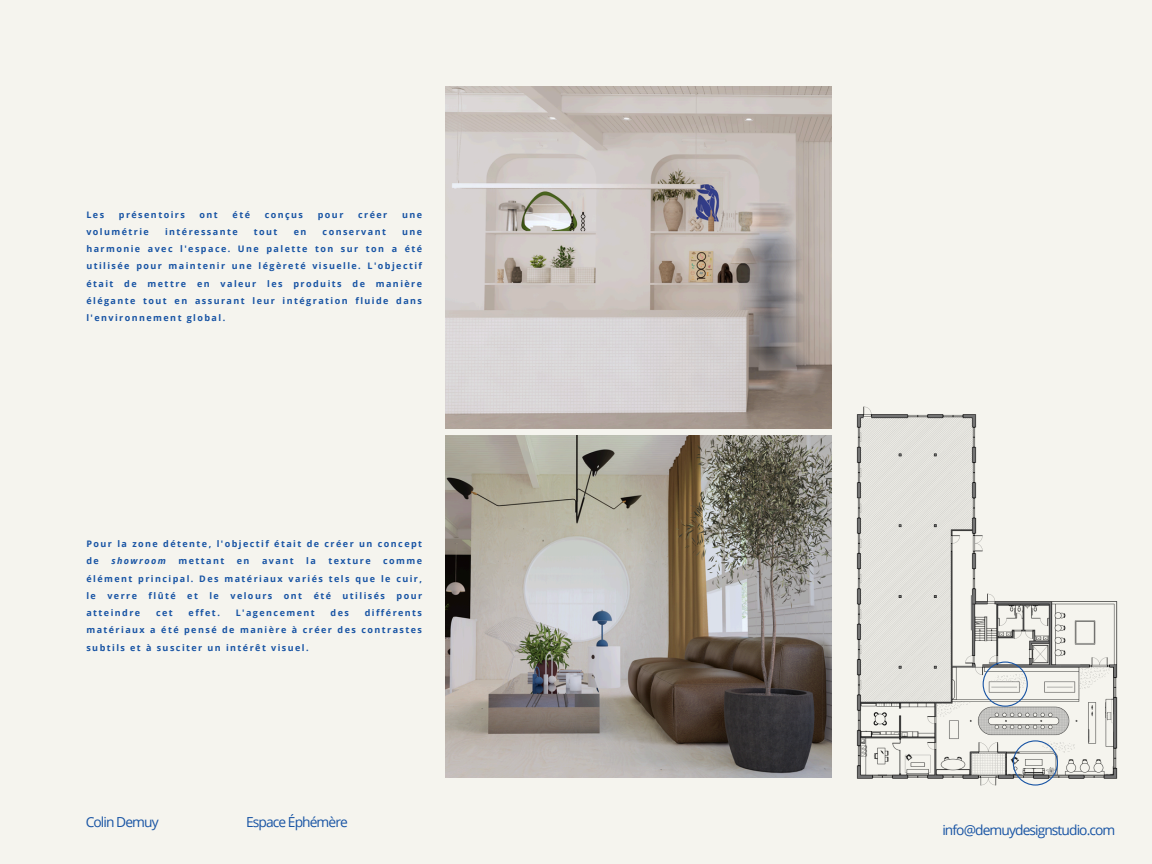
<style>
.page{position:relative;width:1152px;height:864px;background:#f5f4ee}
.page>*{position:absolute;margin:0;border:0;box-sizing:border-box;transform-origin:0 0}
.t1{font:13.8px "Open Sans";letter-spacing:-.065em;color:#1854a4}
.t2{font:700 9px/17.2px "Open Sans";letter-spacing:.16em;color:#1854a4;text-align:justify}
.t3{font:italic 700 9px "Open Sans";letter-spacing:.16em;color:#1854a4}
</style>
<div class="page">
<img style="left:446px;top:86px;width:386px;height:342px">
<img style="left:446px;top:436px;width:386px;height:342px">
<img style="left:856px;top:406px;width:262px;height:380px">
<svg style="left:983px;top:662px;width:45px;height:45px"></svg>
<svg style="left:1013px;top:740px;width:45px;height:45px"></svg>
<p class="t2" style="left:86px;top:206px;width:19px">Les</p>
<p class="t2" style="left:119px;top:206px;width:67px">présentoirs</p>
<p class="t2" style="left:200px;top:206px;width:20px">ont</p>
<p class="t2" style="left:233px;top:206px;width:19px">été</p>
<p class="t2" style="left:265px;top:206px;width:40px">conçus</p>
<p class="t2" style="left:318px;top:206px;width:27px">pour</p>
<p class="t2" style="left:358px;top:206px;width:31px">créer</p>
<p class="t2" style="left:402px;top:206px;width:22px">une</p>
<p class="t2" style="left:86px;top:223px;width:64px">volumétrie</p>
<p class="t2" style="left:165px;top:223px;width:74px">intéressante</p>
<p class="t2" style="left:254px;top:223px;width:25px">tout</p>
<p class="t2" style="left:294px;top:223px;width:14px">en</p>
<p class="t2" style="left:323px;top:223px;width:65px">conservant</p>
<p class="t2" style="left:86px;top:223px;width:337px;text-indent:316px">une harmonie avec l'espace. Une palette ton sur ton a été utilisée pour maintenir une légèreté visuelle. L'objectif était de mettre en valeur les produits de manière élégante tout en assurant leur intégration fluide dans l'environnement global.</p>
<h1 class="t2" style="left:86px;top:535px;width:337px">Pour la zone détente, l'objectif était de créer un concept de</h1>
<h1 class="t3" style="left:111px;top:555px;width:56px">showroom</h1>
<h1 class="t2" style="left:179px;top:552px;width:47px">mettant</h1>
<h1 class="t2" style="left:237px;top:552px;width:14px">en</h1>
<h1 class="t2" style="left:262px;top:552px;width:33px">avant</h1>
<h1 class="t2" style="left:306px;top:552px;width:11px">la</h1>
<h1 class="t2" style="left:328px;top:552px;width:44px">texture</h1>
<h1 class="t2" style="left:86px;top:552px;width:337px;text-indent:297px">comme élément principal. Des matériaux variés tels que le cuir, le</h1>
<h1 class="t2" style="left:107px;top:587px;width:31px">verre</h1>
<h1 class="t2" style="left:149px;top:587px;width:29px">flûté</h1>
<h1 class="t2" style="left:187px;top:587px;width:12px">et</h1>
<h1 class="t2" style="left:209px;top:587px;width:11px">le</h1>
<h1 class="t2" style="left:230px;top:587px;width:43px">velours</h1>
<h1 class="t2" style="left:284px;top:587px;width:20px">ont</h1>
<h1 class="t2" style="left:314px;top:587px;width:19px">été</h1>
<h1 class="t2" style="left:343px;top:587px;width:44px">utilisés</h1>
<h1 class="t2" style="left:397px;top:587px;width:27px">pour</h1>
<h1 class="t2" style="left:86px;top:604px;width:55px">atteindre</h1>
<h1 class="t2" style="left:156px;top:604px;width:18px">cet</h1>
<h1 class="t2" style="left:189px;top:604px;width:33px">effet.</h1>
<h1 class="t2" style="left:236px;top:604px;width:80px">L'agencement</h1>
<h1 class="t2" style="left:331px;top:604px;width:20px">des</h1>
<h1 class="t2" style="left:86px;top:604px;width:337px;text-indent:278px">différents matériaux a été pensé de manière à créer des contrastes subtils et à susciter un intérêt visuel.</h1>
<p class="t1" style="left:86px;top:812px;width:75px">Colin Demuy</p>
<p class="t1" style="left:246px;top:812px;width:103px">Espace Éphémère</p>
<h1 class="t1" style="left:942px;top:820px;width:174px">info@demuydesignstudio.com</h1>
</div>
